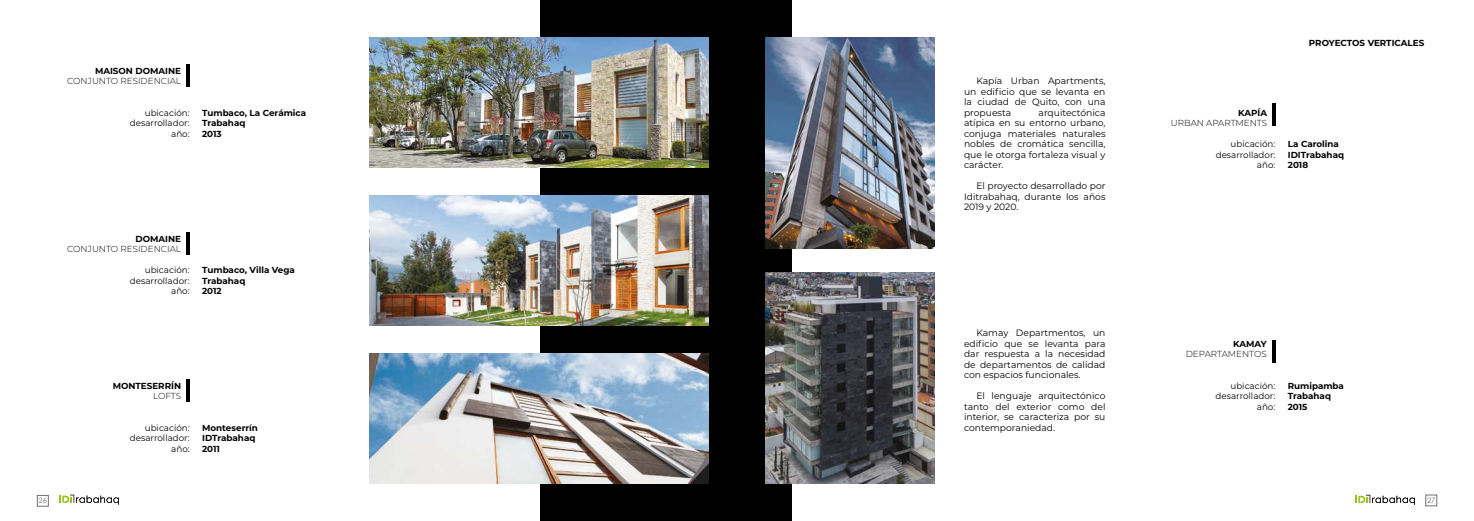
<style>
.page{position:relative;width:1474px;height:521px;background:#fff}
.page>*{position:absolute;margin:0;border:0;box-sizing:border-box;transform-origin:0 0}
.t1{font:9.19px/10.5px "Montserrat";color:#000;text-align:justify}
.t2{font:700 8.75px/10.5px "Montserrat";color:#000}
.t3{font:8.75px/10.5px "Montserrat";color:#000;text-align:right}
.t4{font:300 8.75px "Montserrat";color:#000}
.t5{font:7.44px "Century Gothic";color:#706f6f}
</style>
<div class="page">
<div style="left:540px;top:0;width:196px;height:521px;background:#000"></div>
<div style="left:736px;top:0;width:56px;height:521px;background:#000"></div>
<img style="left:370px;top:353px;width:338px;height:130px">
<hr style="left:186px;top:380px;width:4px;height:22px;background:#000">
<img style="left:370px;top:37px;width:338px;height:130px">
<hr style="left:186px;top:64px;width:4px;height:23px;background:#000">
<img style="left:370px;top:195px;width:338px;height:130px">
<hr style="left:186px;top:232px;width:4px;height:22px;background:#000">
<img style="left:765px;top:37px;width:169px;height:211px">
<img style="left:765px;top:273px;width:169px;height:210px">
<svg style="left:1272px;top:340px;width:3px;height:22px"></svg>
<hr style="left:1272px;top:104px;width:3px;height:22px;background:#000">
<svg style="left:59px;top:494px;width:60px;height:11px"></svg>
<div style="left:37px;top:495px;width:12px;height:11px;border:1px solid #706f6f"></div>
<svg style="left:1355px;top:494px;width:60px;height:11px"></svg>
<div style="left:1425px;top:495px;width:11px;height:11px;border:1px solid #706f6f"></div>
<p class="t2" style="left:95px;top:65px;width:87px">MAISON DOMAINE</p>
<p class="t4" style="left:67px;top:75px;width:115px">CONJUNTO RESIDENCIAL</p>
<p class="t3" style="left:130px;top:107px;width:61px">ubicación: desarrollador: año:</p>
<p class="t2" style="left:202px;top:107px;width:105px">Tumbaco, La Cerámica<br>Trabahaq<br>2013</p>
<p class="t2" style="left:135px;top:233px;width:47px">DOMAINE</p>
<p class="t4" style="left:67px;top:243px;width:115px">CONJUNTO RESIDENCIAL</p>
<p class="t3" style="left:130px;top:264px;width:61px">ubicación: desarrollador: año:</p>
<p class="t2" style="left:202px;top:264px;width:94px">Tumbaco, Villa Vega<br>Trabahaq<br>2012</p>
<p class="t2" style="left:113px;top:380px;width:70px">MONTESERRÍN</p>
<p class="t4" style="left:153px;top:390px;width:30px">LOFTS</p>
<p class="t3" style="left:130px;top:422px;width:61px">ubicación: desarrollador: año:</p>
<p class="t2" style="left:202px;top:422px;width:57px">Monteserrín<br>IDTrabahaq<br>2011</p>
<p class="t1" style="left:964px;top:75px;width:143px;text-indent:12px">Kapía Urban Apartments, un edificio que se levanta en la ciudad de Quito, con una propuesta</p>
<p class="t1" style="left:964px;top:107px;width:143px;text-indent:75px">arquitectónica atípica en su entorno urbano, conjuga materiales naturales nobles de cromática sencilla, que le otorga fortaleza visual y carácter.</p>
<p class="t1" style="left:964px;top:180px;width:143px;text-indent:12px">El proyecto desarrollado por Iditrabahaq, durante los años 2019 y 2020.</p>
<p class="t1" style="left:964px;top:327px;width:143px;text-indent:12px">Kamay Departmentos, un edificio que se levanta para dar respuesta a la necesidad de departamentos de calidad con espacios funcionales.</p>
<p class="t1" style="left:964px;top:390px;width:143px;text-indent:12px">El lenguaje arquitectónico tanto del exterior como del interior, se caracteriza por su contemporaniedad.</p>
<p class="t2" style="left:1308px;top:37px;width:117px">PROYECTOS VERTICALES</p>
<p class="t2" style="left:1238px;top:107px;width:30px">KAPÍA</p>
<p class="t4" style="left:1170px;top:117px;width:98px">URBAN APARTMENTS</p>
<p class="t3" style="left:1215px;top:138px;width:61px">ubicación: desarrollador: año:</p>
<p class="t2" style="left:1287px;top:138px;width:58px">La Carolina<br>IDITrabahaq<br>2018</p>
<p class="t2" style="left:1233px;top:338px;width:35px">KAMAY</p>
<p class="t4" style="left:1185px;top:348px;width:82px">DEPARTAMENTOS</p>
<p class="t3" style="left:1215px;top:380px;width:61px">ubicación: desarrollador: año:</p>
<p class="t2" style="left:1287px;top:380px;width:58px">Rumipamba<br>Trabahaq<br>2015</p>
<p class="t5" style="left:33px;top:492px;width:10px">26</p>
<p class="t5" style="left:1426px;top:492px;width:10px">27</p>
<p class="t5" style="left:39px;top:495px;width:10px">26</p>
<p class="t5" style="left:1426px;top:495px;width:10px">27</p>
</div>
